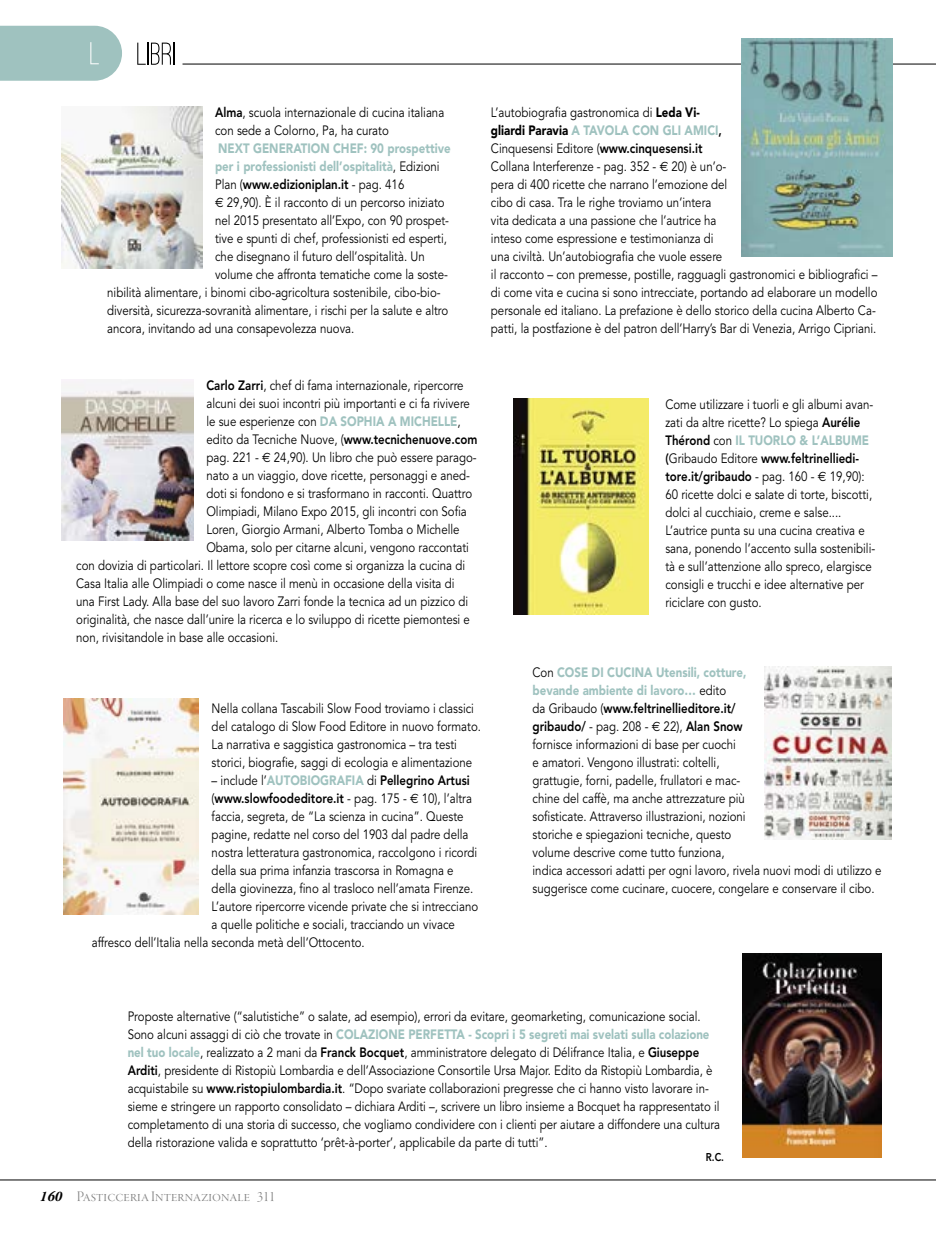
<style>
.page{position:relative;width:936px;height:1234px;background:#fff}
.page>*{position:absolute;margin:0;border:0;box-sizing:border-box;transform-origin:0 0}
.t1{font:15px "Garamond Premr Pro Lt Disp";letter-spacing:.01em;color:#7c7c7c}
.t2{font:13.5px/18px "Avenir";color:#000;scale:.85 1}
.t3{font:800 13.5px "Avenir";color:#000;scale:.85 1}
.t4{font:900 13.5px "Avenir";color:#9fc2bf;scale:.85 1}
.t5{font:800 11.25px "Avenir";color:#000;scale:.85 1}
.s1{font-weight:800}
.s2{font-weight:400;color:#000}
.s3{font-weight:400}
.s4{font-family:"Euro Sans"}
.s5{font-weight:900}
.s6{font-weight:900;color:#9fc2bf}
.s7{font-family:"Euro Sans";font-weight:400}
.s8{font-family:"Garamond Premr Pro";font-weight:700;font-style:italic;color:#000}
</style>
<div class="page">
<hr style="left:0;top:1179px;width:935px;height:1px;background:#000">
<hr style="left:182px;top:64px;width:753px;height:1px;background:#000">
<svg style="left:0;top:26px;width:122px;height:55px;background:#a4c5c2"></svg>
<svg style="left:137px;top:43px;width:34px;height:22px"></svg>
<hr style="left:173px;top:43px;width:2px;height:22px;background:#000">
<img style="left:742px;top:38px;width:150px;height:219px">
<img style="left:62px;top:106px;width:140px;height:162px">
<img style="left:742px;top:953px;width:139px;height:204px">
<img style="left:764px;top:666px;width:127px;height:172px">
<img style="left:62px;top:379px;width:132px;height:161px">
<img style="left:513px;top:398px;width:135px;height:216px">
<img style="left:64px;top:698px;width:135px;height:216px">
<p class="t2" style="left:215px;top:103px;width:271px"><span class="s1">Alma</span>, scuola internazionale di cucina italiana</p>
<p class="t2" style="left:215px;top:121px;width:206px">con sede a Colorno, Pa, ha curato</p>
<p class="t4" style="left:218px;top:140px;width:275px">NEXT GENERATION CHEF: 90 prospettive</p>
<p class="t4" style="left:215px;top:158px;width:266px">per i professionisti dell’ospitalità<span class="s2">, Edizioni</span></p>
<p class="t3" style="left:215px;top:176px;width:224px"><span class="s3">Plan (</span>www.edizioniplan.it <span class="s3">- pag. 416</span></p>
<p class="t2" style="left:215px;top:193px;width:271px"><span class="s4">€</span> 29,90). È il racconto di un percorso iniziato</p>
<p class="t2" style="left:215px;top:211px;width:277px">nel 2015 presentato all’Expo, con 90 prospet-</p>
<p class="t2" style="left:215px;top:229px;width:274px">tive e spunti di chef, professionisti ed esperti,</p>
<p class="t2" style="left:215px;top:247px;width:248px">che disegnano il futuro dell’ospitalità. Un</p>
<p class="t2" style="left:215px;top:265px;width:275px">volume che affronta tematiche come la soste-</p>
<p class="t2" style="left:107px;top:283px;width:394px">nibilità alimentare, i binomi cibo-agricoltura sostenibile, cibo-bio-</p>
<p class="t2" style="left:107px;top:301px;width:403px">diversità, sicurezza-sovranità alimentare, i rischi per la salute e altro</p>
<p class="t2" style="left:107px;top:319px;width:292px">ancora, invitando ad una consapevolezza nuova.</p>
<p class="t2" style="left:491px;top:103px;width:456px">L’autobiografia gastronomica di <span class="s5">Leda Vi-<br>gliardi Paravia</span> <span class="s6">A TAVOLA CON GLI AMICI</span><span class="s1">,<br></span>Cinquesensi Editore (<span class="s1">www.cinquesensi.it<br></span>Collana Interferenze - pag. 352 - <span class="s4">€</span> 20) è un’o-<br>pera di 400 ricette che narrano l’emozione del<br>cibo di casa. Tra le righe troviamo un’intera<br>vita dedicata a una passione che l’autrice ha<br>inteso come espressione e testimonianza di<br>una civiltà. Un’autobiografia che vuole essere<br>il racconto – con premesse, postille, ragguagli gastronomici e bibliografici – di come vita e cucina si sono intrecciate, portando ad elaborare un modello personale ed italiano. La prefazione è dello storico della cucina Alberto Ca&shy;patti, la postfazione è del patron dell’Harry’s Bar di Venezia, Arrigo Cipriani.</p>
<p class="t2" style="left:206px;top:376px;width:304px"><span class="s1">Carlo Zarri</span>, chef di fama internazionale, ripercorre</p>
<p class="t2" style="left:206px;top:394px;width:311px">alcuni dei suoi incontri più importanti e ci fa rivivere</p>
<p class="t2" style="left:206px;top:412px;width:301px">le sue esperienze con <span class="s6">DA SOPHIA A MICHELLE</span>,</p>
<p class="t2" style="left:206px;top:430px;width:320px">edito da Tecniche Nuove, (<span class="s1">www.tecnichenuove.com</span></p>
<p class="t2" style="left:206px;top:448px;width:319px">pag. 221 - <span class="s4">€</span> 24,90). Un libro che può essere parago-</p>
<p class="t2" style="left:206px;top:466px;width:312px">nato a un viaggio, dove ricette, personaggi e aned-</p>
<p class="t2" style="left:206px;top:484px;width:314px">doti si fondono e si trasformano in racconti. Quattro</p>
<p class="t2" style="left:206px;top:502px;width:308px">Olimpiadi, Milano Expo 2015, gli incontri con Sofia</p>
<p class="t2" style="left:206px;top:520px;width:299px">Loren, Giorgio Armani, Alberto Tomba o Michelle</p>
<p class="t2" style="left:206px;top:538px;width:310px">Obama, solo per citarne alcuni, vengono raccontati</p>
<p class="t2" style="left:76px;top:556px;width:459px">con dovizia di particolari. Il lettore scopre così come si organizza la cucina di</p>
<p class="t2" style="left:76px;top:574px;width:446px">Casa Italia alle Olimpiadi o come nasce il menù in occasione della visita di</p>
<p class="t2" style="left:76px;top:592px;width:462px">una First Lady. Alla base del suo lavoro Zarri fonde la tecnica ad un pizzico di</p>
<p class="t2" style="left:76px;top:610px;width:464px">originalità, che nasce dall’unire la ricerca e lo sviluppo di ricette piemontesi e</p>
<p class="t2" style="left:76px;top:628px;width:239px">non, rivisitandole in base alle occasioni.</p>
<p class="t2" style="left:212px;top:699px;width:318px">Nella collana Tascabili Slow Food troviamo i classici del catalogo di Slow Food Editore in nuovo formato.<br>La narrativa e saggistica gastronomica – tra testi storici, biografie, saggi di ecologia e alimentazione</p>
<p class="t3" style="left:212px;top:772px;width:305px"><span class="s3">– include l’</span><span class="s6">AUTOBIOGRAFIA</span> <span class="s3">di</span> Pellegrino Artusi</p>
<p class="t3" style="left:212px;top:790px;width:308px"><span class="s3">(</span>www.slowfoodeditore.it <span class="s3">- pag. 175 -</span> <span class="s7">€</span> <span class="s3">10), l’altra</span></p>
<p class="t2" style="left:212px;top:807px;width:298px">faccia, segreta, de “La scienza in cucina”. Queste</p>
<p class="t2" style="left:212px;top:825px;width:304px">pagine, redatte nel corso del 1903 dal padre della</p>
<p class="t2" style="left:212px;top:843px;width:314px">nostra letteratura gastronomica, raccolgono i ricordi</p>
<p class="t2" style="left:212px;top:861px;width:286px">della sua prima infanzia trascorsa in Romagna e</p>
<p class="t2" style="left:212px;top:879px;width:309px">della giovinezza, fino al trasloco nell’amata Firenze.</p>
<p class="t2" style="left:212px;top:897px;width:315px">L’autore ripercorre vicende private che si intrecciano</p>
<p class="t2" style="left:212px;top:915px;width:288px">a quelle politiche e sociali, tracciando un vivace</p>
<p class="t2" style="left:92px;top:933px;width:323px">affresco dell’Italia nella seconda metà dell’Ottocento.</p>
<p class="t2" style="left:665px;top:395px;width:248px">Come utilizzare i tuorli e gli albumi avan&shy;zati da altre ricette? Lo spiega <span class="s1">Aurélie Thérond</span> con <span class="s6">IL TUORLO &amp; L’ALBUME </span><span class="s1">(</span>Gribaudo Editore <span class="s1">www.feltrinelliedi&shy;tore.it/gribaudo</span> - pag. 160 - <span class="s4">€</span> 19,90):<br>60 ricette dolci e salate di torte, biscotti, dolci al cucchiaio, creme e salse....<br>L’autrice punta su una cucina creativa e sana, ponendo l’accento sulla sostenibili&shy;tà e sull’attenzione allo spreco, elargisce consigli e trucchi e idee alternative per riciclare con gusto.</p>
<p class="t2" style="left:532px;top:663px;width:412px">Con <span class="s6">COSE DI CUCINA Utensili, cotture,<br>bevande ambiente di lavoro…</span> edito<br>da Gribaudo (<span class="s1">www.feltrinellieditore.it/<br>gribaudo/</span> - pag. 208 - <span class="s4">€</span> 22), <span class="s1">Alan Snow<br></span>fornisce informazioni di base per cuochi<br>e amatori. Vengono illustrati: coltelli,<br>grattugie, forni, padelle, frullatori e mac-<br>chine del caffè, ma anche attrezzature più<br>sofisticate. Attraverso illustrazioni, nozioni<br>storiche e spiegazioni tecniche, questo<br>volume descrive come tutto funziona,<br>indica accessori adatti per ogni lavoro, rivela nuovi modi di utilizzo e suggerisce come cucinare, cuocere, congelare e conservare il cibo.</p>
<p class="t2" style="left:128px;top:1007px;width:698px">Proposte alternative (“salutistiche” o salate, ad esempio), errori da evitare, geomarketing, comunicazione social.<br>Sono alcuni assaggi di ciò che trovate in <span class="s6">COLAZIONE PERFETTA - Scopri i 5 segreti mai svelati sulla colazione nel tuo locale</span>, realizzato a 2 mani da <span class="s1">Franck Bocquet</span>, amministratore delegato di Délifrance Italia, e <span class="s1">Giuseppe Arditi</span>, presidente di Ristopiù Lombardia e dell’Associazione Consortile Ursa Major. Edito da Ristopiù Lombardia, è acquistabile su <span class="s1">www.ristopiulombardia.it</span>. “Dopo svariate collaborazioni pregresse che ci hanno visto lavorare in&shy;sieme e stringere un rapporto consolidato – dichiara Arditi –, scrivere un libro insieme a Bocquet ha rappresentato il completamento di una storia di successo, che vogliamo condividere con i clienti per aiutare a diffondere una cultura della ristorazione valida e soprattutto ‘prêt-à-porter’, applicabile da parte di tutti”.</p>
<p class="t5" style="left:705px;top:1149px;width:23px">R.C.</p>
<p class="t1" style="left:40px;top:1187px;width:237px"><span class="s8">160</span> Pasticceria Internazionale 311</p>
</div>
